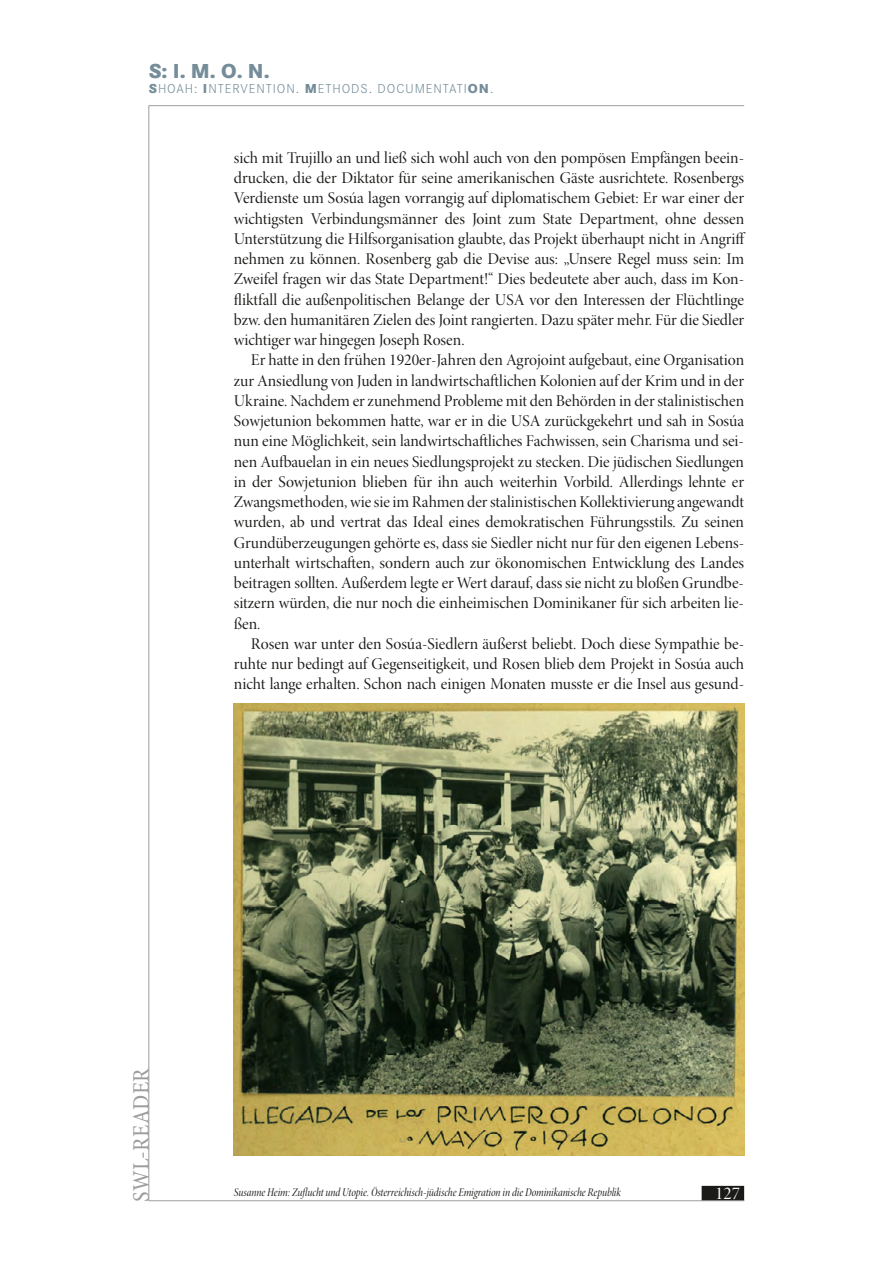
<style>
.page{position:relative;width:893px;height:1263px;background:#fff}
.page>*{position:absolute;margin:0;border:0;box-sizing:border-box;transform-origin:0 0}
.t1{font:condensed 24px "Minion Pro";letter-spacing:.01em;color:#9c9d9d}
.t2{font:800 21px "Corporate S";color:#748d99}
.t3{font:18px "Minion Pro Disp";color:#fff}
.t4{font:16.5px/20.2px "Minion Pro Disp";color:#1a1a18;text-align:justify}
.t5{font:300 13.5px "Corporate S";letter-spacing:.07em;color:#748d99}
.t6{font:12px "Minion Pro Cn It Disp";color:#1a1a18}
.s1{font-weight:800}
</style>
<div class="page">
<div style="left:702px;top:1186px;width:42px;height:15px;background:#1a1a18"></div>
<hr style="left:149px;top:1200px;width:595px;height:1px;background:#9c9d9d">
<hr style="left:149px;top:105px;width:595px;height:1px;background:#9c9d9d">
<hr style="left:149px;top:105px;width:1px;height:1096px;background:#9c9d9d">
<img style="left:234px;top:703px;width:510px;height:452px">
<p class="t2" style="left:149px;top:58px;width:122px">S: I. M. O. N.</p>
<p class="t5" style="left:149px;top:81px;width:346px"><span class="s1">S</span>HOAH: <span class="s1">I</span>NTERVENTION. <span class="s1">M</span>ETHODS. DOCUMENTATI<span class="s1">ON</span>.</p>
<p class="t4" style="left:234px;top:148px;width:513px">sich mit Trujillo an und ließ sich wohl auch von den pompösen Empfängen beein&shy;drucken, die der Diktator für seine amerikanischen Gäste ausrichtete. Rosenbergs Verdienste um Sosúa lagen vorrangig auf diplomatischem Gebiet: Er war einer der wichtigsten Verbindungsmänner des Joint zum State Department, ohne dessen Unterstützung die Hilfsorganisation glaubte, das Projekt überhaupt nicht in Angriff nehmen zu können. Rosenberg gab die Devise aus: „Unsere Regel muss sein: Im Zweifel fragen wir das State Department!“ Dies bedeutete aber auch, dass im Kon&shy;fliktfall die außenpolitischen Belange der USA vor den Interessen der Flüchtlinge bzw. den humanitären Zielen des Joint rangierten. Dazu später mehr. Für die Siedler wichtiger war hingegen Joseph Rosen.</p>
<p class="t4" style="left:234px;top:350px;width:512px;text-indent:17px">Er hatte in den frühen 1920er-Jahren den Agrojoint aufgebaut, eine Organisation zur Ansiedlung von Juden in landwirtschaftlichen Kolonien auf der Krim und in der Ukraine. Nachdem er zunehmend Probleme mit den Behörden in der stalinistischen Sowjetunion bekommen hatte, war er in die USA zurückgekehrt und sah in Sosúa nun eine Möglichkeit, sein landwirtschaftliches Fachwissen, sein Charisma und sei&shy;nen Aufbauelan in ein neues Siedlungsprojekt zu stecken. Die jüdischen Siedlungen in der Sowjetunion blieben für ihn auch weiterhin Vorbild. Allerdings lehnte er Zwangsmethoden, wie sie im Rahmen der stalinistischen Kollektivierung angewandt wurden, ab und vertrat das Ideal eines demokratischen Führungsstils. Zu seinen Grundüberzeugungen gehörte es, dass sie Siedler nicht nur für den eigenen Lebens&shy;unterhalt wirtschaften, sondern auch zur ökonomischen Entwicklung des Landes beitragen sollten. Außerdem legte er Wert darauf, dass sie nicht zu bloßen Grundbe&shy;sitzern würden, die nur noch die einheimischen Dominikaner für sich arbeiten lie&shy;ßen.</p>
<p class="t4" style="left:234px;top:634px;width:512px;text-indent:17px">Rosen war unter den Sosúa-Siedlern äußerst beliebt. Doch diese Sympathie be&shy;ruhte nur bedingt auf Gegenseitigkeit, und Rosen blieb dem Projekt in Sosúa auch nicht lange erhalten. Schon nach einigen Monaten musste er die Insel aus gesund-</p>
<h1 class="t1" style="left:127px;top:1202px;width:135px;rotate:-90deg">SWL-READER</h1>
<p class="t6" style="left:234px;top:1185px;width:389px">Susanne Heim: Zuflucht und Utopie. Österreichisch-jüdische Emigration in die Dominikanische Republik</p>
<p class="t3" style="left:715px;top:1182px;width:26px">127</p>
</div>
